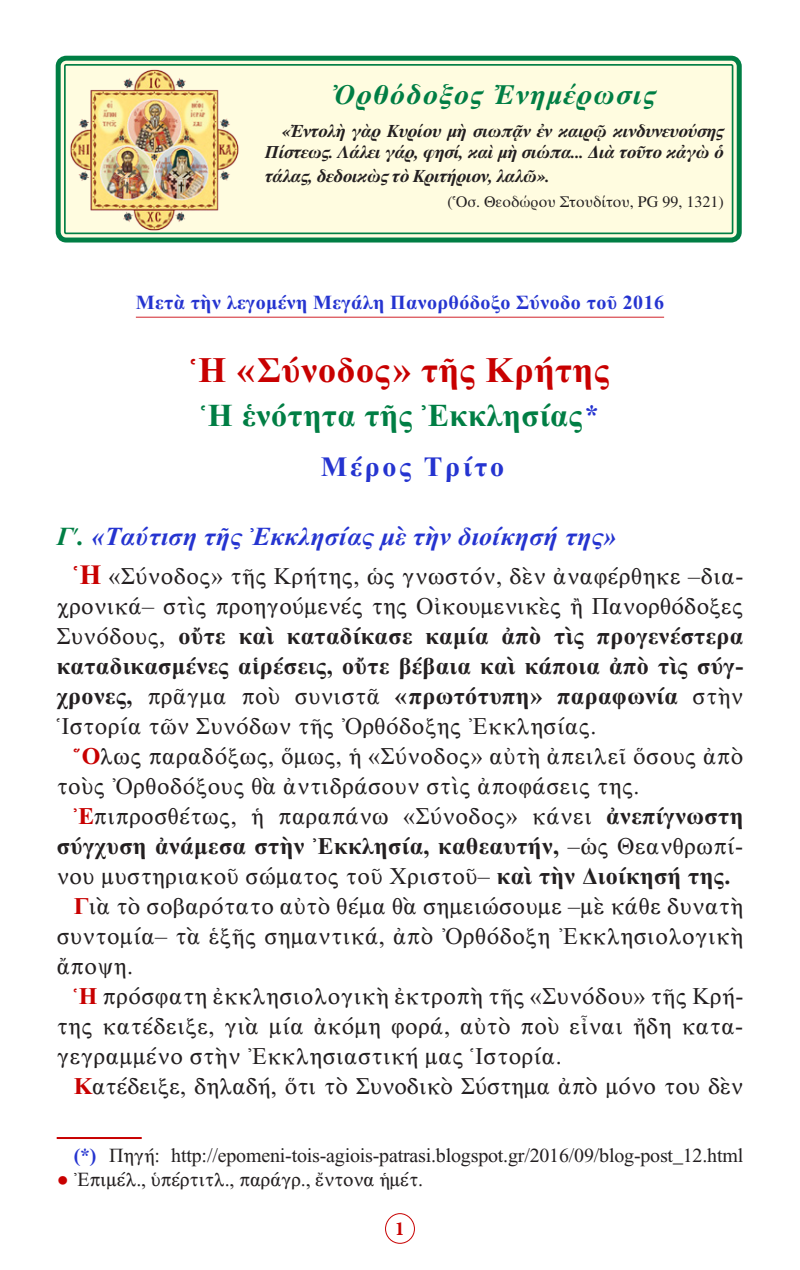
<style>
.page{position:relative;width:800px;height:1270px;background:#fff}
.page>*{position:absolute;margin:0;border:0;box-sizing:border-box;transform-origin:0 0}
.t1{font:36px "CTOS New Times Bold Test 1";letter-spacing:.02em;color:#c80000}
.t2{font:32px "CTOS New Times Bold Test 1";letter-spacing:.02em;color:#007e44}
.t3{font:italic 700 28px "CTOS Times Pro";letter-spacing:.05em;color:#007e44}
.t4{font:28px "CTOS New Times Bold Test 1";letter-spacing:.1em;color:#2534d0}
.t5{font:26px "CTOS New Times Bold Italic Test 1";letter-spacing:.01em;color:#2534d0}
.t6{font:24px/30px "CTOS New Times Roman Test 1";letter-spacing:.02em;color:#231f20;text-align:justify}
.t7{font:24px "CTOS New Times Roman Test 1";color:#231f20}
.t8{font:20px "CTOS New Times Roman Test 1";letter-spacing:-.01em;color:#231f20}
.t9{font:20px "CTOS New Times Bold Test 1";letter-spacing:.02em;color:#2534d0}
.t10{font:700 20px "Minion Pro";color:#c80000}
.t11{font:italic 700 18px/21.6px "CTOS Times Pro";letter-spacing:-.02em;color:#231f20;text-align:right}
.t12{font:16px "CTOS Times Pro";color:#231f20}
.s1{font-size:28px;color:#2534d0}
.s2{color:#007e44}
.s3{font-family:"CTOS New Times Bold Test 1";font-size:28px;color:#c80000}
.s4{font-family:"CTOS New Times Bold Test 1"}
.s5{font-family:"CTOS New Times Bold Test 1";color:#c80000}
.s6{font-family:"CTOS New Times Bold Test 1";color:#2534d0}
.s7{color:#c80000}
</style>
<div class="page">
<div style="left:385px;top:1213px;width:30px;height:31px;border:1px solid #c80000;border-radius:50%"></div>
<hr style="left:136px;top:317px;width:528px;height:1px;background:#d1232a">
<div style="left:61px;top:61px;width:676px;height:177px;background:#fffce0;border-radius:6px"></div>
<div style="left:56px;top:56px;width:686px;height:187px;border:5px solid #007e44;border-radius:8px"></div>
<div style="left:64px;top:64px;width:669px;height:170px;border:2px solid #007e44;border-radius:2px"></div>
<img style="left:70px;top:69px;width:169px;height:162px">
<hr style="left:57px;top:1137px;width:85px;height:2px;background:#c80000">
<p class="t3" style="left:333px;top:78px;width:324px">Ὀρθόδοξος Ἐνημέρωσις</p>
<p class="t11" style="left:265px;top:120px;width:460px">«Ἐντολὴ γὰρ Κυρίου μὴ σιωπᾷν ἐν καιρῷ κινδυνευούσης<br>Πίστεως. Λάλει γάρ, φησί, καὶ μὴ σιώπα... Διὰ τοῦτο κἀγὼ ὁ</p>
<p class="t11" style="left:265px;top:165px;width:286px">τάλας, δεδοικὼς τὸ Κριτήριον, λαλῶ».</p>
<p class="t12" style="left:447px;top:193px;width:278px">(Ὁσ. Θεοδώρου Στουδίτου, PG 99, 1321)</p>
<p class="t9" style="left:136px;top:291px;width:530px">Μετὰ τὴν λεγομένη Μεγάλη Πανορθόδοξο Σύνοδο τοῦ 2016</p>
<p class="t1" style="left:191px;top:350px;width:420px">Ἡ «Σύνοδος» τῆς Κρήτης</p>
<p class="t2" style="left:201px;top:398px;width:399px">Ἡ ἑνότητα τῆς Ἐκκλησίας<span class="s1">*</span></p>
<p class="t4" style="left:321px;top:451px;width:185px">Μέρος Τρίτο</p>
<p class="t5" style="left:57px;top:522px;width:561px"><span class="s2">Γ΄.</span> «Ταύτιση τῆς Ἐκκλησίας μὲ τὴν διοίκησή της»</p>
<p class="t6" style="left:57px;top:561px;width:688px;text-indent:17px"><span class="s3">Ἡ</span> «Σύνοδος» τῆς Κρήτης, ὡς γνωστόν, δὲν ἀναφέρθηκε –δια&shy;χρονικά– στὶς προηγούμενές της Οἰκουμενικὲς ἢ Πανορθόδοξες Συνόδους, <span class="s4">οὔτε καὶ καταδίκασε καμία ἀπὸ τὶς προγενέστερα καταδικασμένες αἱρέσεις, οὔτε βέβαια καὶ κάποια ἀπὸ τὶς σύγ&shy;χρονες,</span> πρᾶγμα ποὺ συνιστᾶ <span class="s4">«πρωτότυπη» παραφωνία</span> στὴν Ἱστορία τῶν Συνόδων τῆς Ὀρθόδοξης Ἐκκλησίας.</p>
<p class="t6" style="left:57px;top:741px;width:688px;text-indent:17px"><span class="s5">Ὅ</span>λως παραδόξως, ὅμως, ἡ «Σύνοδος» αὐτὴ ἀπειλεῖ ὅσους ἀπὸ τοὺς Ὀρθοδόξους θὰ ἀντιδράσουν στὶς ἀποφάσεις της.</p>
<p class="t6" style="left:57px;top:801px;width:688px;text-indent:17px"><span class="s5">Ἐ</span>πιπροσθέτως, ἡ παραπάνω «Σύνοδος» κάνει <span class="s4">ἀνεπίγνωστη σύγχυση ἀνάμεσα στὴν Ἐκκλησία, καθεαυτήν,</span> –ὡς Θεανθρωπί&shy;νου μυστηριακοῦ σώματος τοῦ Χριστοῦ– <span class="s4">καὶ τὴν Διοίκησή της.</span></p>
<p class="t6" style="left:57px;top:891px;width:688px;text-indent:17px"><span class="s5">Γ</span>ιὰ τὸ σοβαρότατο αὐτὸ θέμα θὰ σημειώσουμε –μὲ κάθε δυνατὴ συντομία– τὰ ἑξῆς σημαντικά, ἀπὸ Ὀρθόδοξη Ἐκκλησιολογικὴ ἄποψη.</p>
<p class="t6" style="left:57px;top:981px;width:688px;text-indent:17px"><span class="s5">Ἡ</span> πρόσφατη ἐκκλησιολογικὴ ἐκτροπὴ τῆς «Συνόδου» τῆς Κρή&shy;της κατέδειξε, γιὰ μία ἀκόμη φορά, αὐτὸ ποὺ εἶναι ἤδη κατα&shy;γεγραμμένο στὴν Ἐκκλησιαστική μας Ἱστορία.</p>
<p class="t7" style="left:74px;top:1073px;width:671px"><span class="s5">Κ</span>ατέδειξε, δηλαδή, ὅτι τὸ Συνοδικὸ Σύστημα ἀπὸ μόνο του δὲν</p>
<p class="t8" style="left:74px;top:1145px;width:671px"><span class="s6">(*)</span> Πηγή: http://epomeni-tois-agiois-patrasi.blogspot.gr/2016/09/blog-post_12.html</p>
<p class="t8" style="left:57px;top:1169px;width:368px"><span class="s7">●</span> Ἐπιμέλ., ὑπέρτιτλ., παράγρ., ἔντονα ἡμέτ.</p>
<p class="t10" style="left:395px;top:1215px;width:11px">1</p>
</div>
